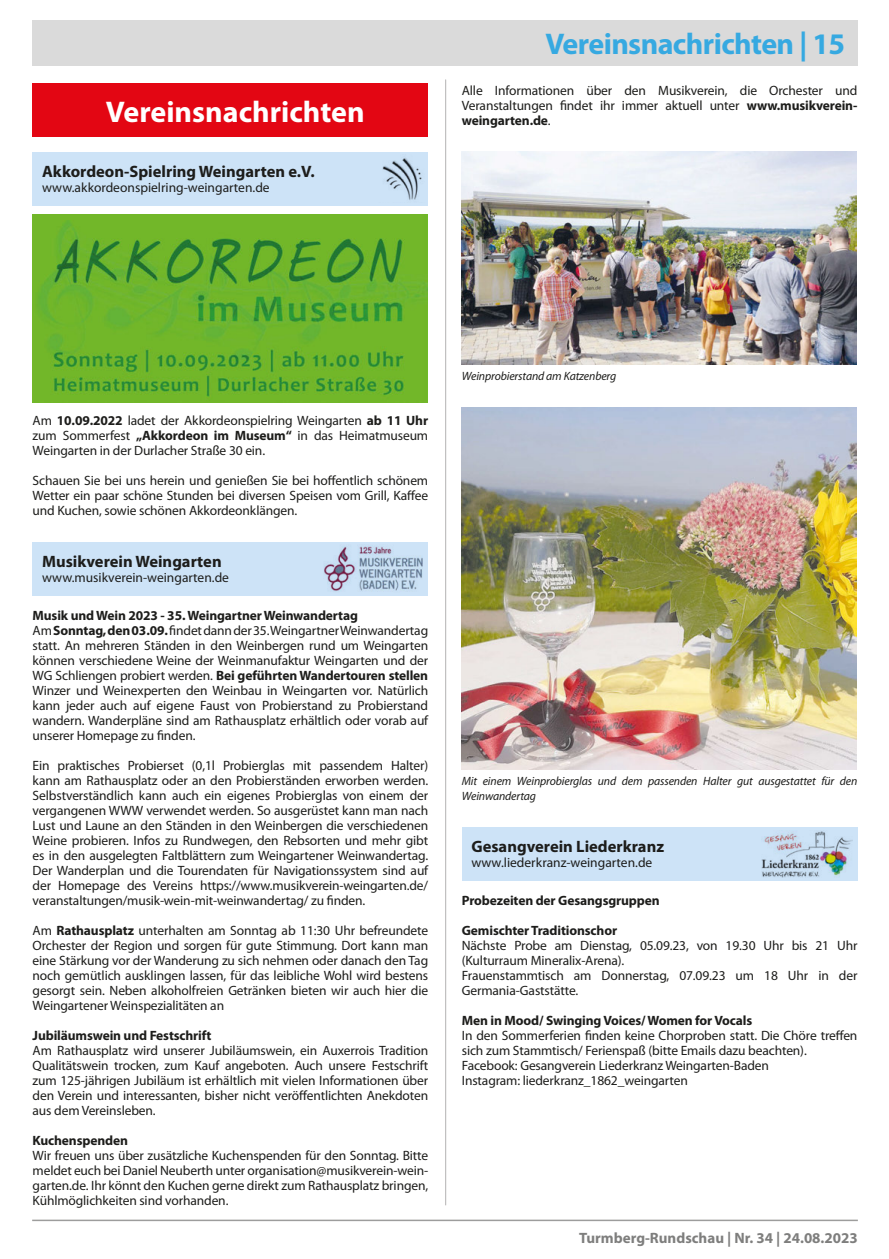
<style>
.page{position:relative;width:889px;height:1259px;background:#fff}
.page>*{position:absolute;margin:0;border:0;box-sizing:border-box;transform-origin:0 0}
.t1{font:700 30px "Myriad Pro";letter-spacing:-.02em;color:#36a9e1}
.t2{font:700 30px "Myriad Pro";color:#fff}
.t3{font:700 16.5px "Myriad Pro";color:#1d1d1b}
.t4{font:700 15px "Myriad Pro";color:#7e7e7d}
.Text{font:13.5px/15px "Myriad Pro";letter-spacing:-.01em;color:#1d1d1b;text-align:justify}
.Text-2{font:700 13.5px "Myriad Pro";letter-spacing:-.01em;color:#1d1d1b}
.image_caption{font:italic 12px/15px "Myriad Pro";letter-spacing:-.01em;color:#1d1d1b}
.s1{font-weight:700}
</style>
<div class="page">
<hr style="left:32px;top:1219px;width:825px;height:2px;background:#9d9d9c">
<div style="left:33px;top:20px;width:824px;height:45px;background:#dadada"></div>
<hr style="left:445px;top:80px;width:1px;height:1125px;background:#c1c0c0">
<img style="left:462px;top:152px;width:394px;height:212px">
<img style="left:462px;top:407px;width:394px;height:363px">
<div style="left:462px;top:827px;width:395px;height:53px;background:#cde3f7"></div>
<img style="left:761px;top:831px;width:91px;height:46px">
<div style="left:33px;top:152px;width:395px;height:53px;background:#cde3f7"></div>
<img style="left:382px;top:158px;width:40px;height:42px">
<div style="left:33px;top:542px;width:395px;height:53px;background:#cde3f7"></div>
<img style="left:324px;top:545px;width:99px;height:46px">
<div style="left:33px;top:84px;width:395px;height:53px;background:#e30613"></div>
<img style="left:33px;top:215px;width:394px;height:187px">
<p class="t2" style="left:106px;top:92px;width:260px">Vereinsnachrichten</p>
<p class="t3" style="left:42px;top:161px;width:274px">Akkordeon-Spielring Weingarten e.V.</p>
<p class="Text" style="left:42px;top:180px;width:229px">www.akkordeonspielring-weingarten.de</p>
<p class="t1" style="left:545px;top:24px;width:301px">Vereinsnachrichten | 15</p>
<p class="Text" style="left:462px;top:82px;width:397px">Alle Informationen über den Musikverein, die Orchester und Veranstaltungen findet ihr immer aktuell unter <span class="s1">www.musikverein&shy;weingarten.de</span>.</p>
<p class="Text" style="left:33px;top:412px;width:397px">Am <span class="s1">10.09.2022</span> ladet der Akkordeonspielring Weingarten <span class="s1">ab 11 Uhr </span>zum Sommerfest <span class="s1">„Akkordeon im Museum“</span> in das Heimatmuseum Weingarten in der Durlacher Straße 30 ein.</p>
<p class="Text" style="left:33px;top:472px;width:397px">Schauen Sie bei uns herein und genießen Sie bei hoffentlich schönem Wetter ein paar schöne Stunden bei diversen Speisen vom Grill, Kaffee und Kuchen, sowie schönen Akkordeonklängen.</p>
<p class="t3" style="left:42px;top:551px;width:181px">Musikverein Weingarten</p>
<p class="Text" style="left:42px;top:570px;width:188px">www.musikverein-weingarten.de</p>
<p class="Text-2" style="left:33px;top:606px;width:327px">Musik und Wein 2023 - 35. Weingartner Weinwandertag</p>
<p class="Text" style="left:33px;top:622px;width:397px">Am <span class="s1">Sonntag, den 03.09.</span> findet dann der 35. Weingartner Weinwandertag statt. An mehreren Ständen in den Weinbergen rund um Weingarten können verschiedene Weine der Weinmanufaktur Weingarten und der WG Schliengen probiert werden. <span class="s1">Bei geführten Wandertouren stellen </span>Winzer und Weinexperten den Weinbau in Weingarten vor. Natürlich kann jeder auch auf eigene Faust von Probierstand zu Probierstand wandern. Wanderpläne sind am Rathausplatz erhältlich oder vorab auf unserer Homepage zu finden.</p>
<p class="Text" style="left:33px;top:757px;width:397px">Ein praktisches Probierset (0,1l Probierglas mit passendem Halter) kann am Rathausplatz oder an den Probierständen erworben werden.<br>Selbstverständlich kann auch ein eigenes Probierglas von einem der vergangenen WWW verwendet werden. So ausgerüstet kann man nach Lust und Laune an den Ständen in den Weinbergen die verschiedenen Weine probieren. Infos zu Rundwegen, den Rebsorten und mehr gibt es in den ausgelegten Faltblättern zum Weingartener Weinwandertag.<br>Der Wanderplan und die Tourendaten für Navigationssystem sind auf der Homepage des Vereins https://www.musikverein-weingarten.de/ veranstaltungen/musik-wein-mit-weinwandertag/ zu finden.</p>
<p class="Text" style="left:33px;top:922px;width:397px">Am <span class="s1">Rathausplatz</span> unterhalten am Sonntag ab 11:30 Uhr befreundete Orchester der Region und sorgen für gute Stimmung. Dort kann man eine Stärkung vor der Wanderung zu sich nehmen oder danach den Tag noch gemütlich ausklingen lassen, für das leibliche Wohl wird bestens gesorgt sein. Neben alkoholfreien Getränken bieten wir auch hier die Weingartener Weinspezialitäten an</p>
<p class="Text-2" style="left:33px;top:1026px;width:180px">Jubiläumswein und Festschrift</p>
<p class="Text" style="left:33px;top:1042px;width:397px">Am Rathausplatz wird unserer Jubiläumswein, ein Auxerrois Tradition Qualitätswein trocken, zum Kauf angeboten. Auch unsere Festschrift zum 125-jährigen Jubiläum ist erhältlich mit vielen Informationen über den Verein und interessanten, bisher nicht veröffentlichten Anekdoten aus dem Vereinsleben.</p>
<p class="Text-2" style="left:33px;top:1131px;width:97px">Kuchenspenden</p>
<p class="Text" style="left:33px;top:1147px;width:397px">Wir freuen uns über zusätzliche Kuchenspenden für den Sonntag. Bitte meldet euch bei Daniel Neuberth unter organisation@musikverein-wein&shy;garten.de. Ihr könnt den Kuchen gerne direkt zum Rathausplatz bringen, Kühlmöglichkeiten sind vorhanden.</p>
<p class="image_caption" style="left:462px;top:368px;width:156px">Weinprobierstand am Katzenberg</p>
<p class="image_caption" style="left:462px;top:773px;width:397px">Mit einem Weinprobierglas und dem passenden Halter gut ausgestattet für den<br>Weinwandertag</p>
<p class="t3" style="left:471px;top:836px;width:194px">Gesangverein Liederkranz</p>
<p class="Text" style="left:471px;top:855px;width:182px">www.liederkranz-weingarten.de</p>
<p class="Text-2" style="left:462px;top:891px;width:199px">Probezeiten der Gesangsgruppen</p>
<p class="Text-2" style="left:462px;top:921px;width:157px">Gemischter Traditionschor</p>
<p class="Text" style="left:462px;top:937px;width:397px">Nächste Probe am Dienstag, 05.09.23, von 19.30 Uhr bis 21 Uhr (Kulturraum Mineralix-Arena).</p>
<p class="Text" style="left:462px;top:967px;width:397px">Frauenstammtisch am Donnerstag, 07.09.23 um 18 Uhr in der<br>Germania-Gaststätte.</p>
<p class="Text-2" style="left:462px;top:1011px;width:292px">Men in Mood/ Swinging Voices/ Women for Vocals</p>
<p class="Text" style="left:462px;top:1027px;width:397px">In den Sommerferien finden keine Chorproben statt. Die Chöre treffen sich zum Stammtisch/ Ferienspaß (bitte Emails dazu beachten).</p>
<p class="Text" style="left:462px;top:1057px;width:309px">Facebook: Gesangverein Liederkranz Weingarten-Baden</p>
<p class="Text" style="left:462px;top:1072px;width:227px">Instagram: liederkranz_1862_weingarten</p>
<p class="t4" style="left:579px;top:1228px;width:280px">Turmberg-Rundschau | Nr. 34 | 24.08.2023</p>
</div>
